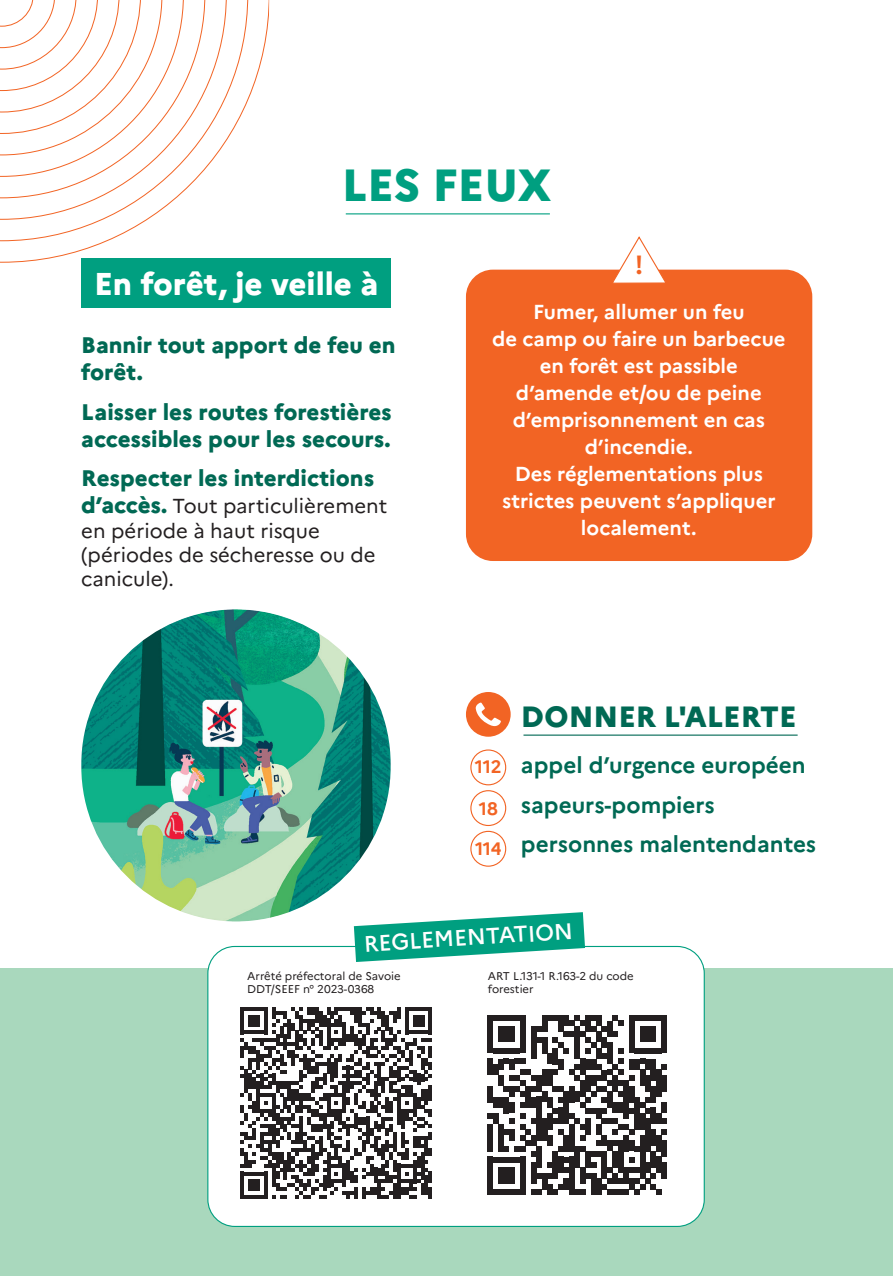
<style>
.page{position:relative;width:893px;height:1276px;background:#fff}
.page>*{position:absolute;margin:0;border:0;box-sizing:border-box;transform-origin:0 0}
.t1{font:800 45px "Marianne";color:#009f80}
.t2{font:800 31.5px "Marianne";color:#fff}
.t3{font:800 29.25px "Marianne";color:#006954}
.t4{font:700 26.32px "Marianne";color:#f26424}
.t5{font:800 22.5px/27px "Marianne";color:#006954}
.t6{font:700 22.5px/39.8px "Marianne";color:#006954}
.t7{font:500 22.5px "Marianne";color:#fff}
.t8{font:700 20.25px/27px "Marianne";color:#fff;text-align:center}
.t9{font:20.25px/24.3px "Marianne";color:#231f20}
.t10{font:700 18px "Marianne";letter-spacing:-.02em;color:#f26424}
.t11{font:11.25px/13.5px "Marianne";color:#231f20}
.s1{font-weight:800;font-size:22.5px;color:#006954}
</style>
<div class="page">
<svg style="left:0;top:0;width:269px;height:263px"></svg>
<div style="left:0;top:969px;width:893px;height:307px;background:#a9d8bd"></div>
<div style="left:81px;top:258px;width:310px;height:49px;background:#009f80"></div>
<hr style="left:346px;top:213px;width:204px;height:1px;background:#009f80">
<img style="left:81px;top:609px;width:310px;height:312px;border-radius:155px">
<hr style="left:523px;top:734px;width:275px;height:1px;background:#006954">
<div style="left:466px;top:692px;width:45px;height:44px;background:#f26424;border-radius:50%"></div>
<svg style="left:475px;top:702px;width:26px;height:24px"></svg>
<div style="left:470px;top:749px;width:36px;height:36px;border:1px solid #f26424;border-radius:50%"></div>
<div style="left:470px;top:831px;width:36px;height:35px;border:1px solid #f26424;border-radius:50%"></div>
<div style="left:470px;top:790px;width:36px;height:36px;border:1px solid #f26424;border-radius:50%"></div>
<div style="left:466px;top:270px;width:346px;height:291px;background:#f26424;border-radius:27px"></div>
<svg style="left:610px;top:236px;width:58px;height:47px"></svg>
<div style="left:208px;top:946px;width:496px;height:280px;background:#fff;border-radius:27px"></div>
<svg style="left:354px;top:912px;width:231px;height:50px"></svg>
<svg style="left:240px;top:1007px;width:192px;height:192px"></svg>
<hr style="left:428px;top:1171px;width:4px;height:12px;background:#231f20">
<hr style="left:428px;top:1187px;width:4px;height:12px;background:#231f20">
<svg style="left:487px;top:1015px;width:180px;height:180px"></svg>
<div style="left:662px;top:1140px;width:5px;height:16px;background:#231f20"></div>
<div style="left:662px;top:1162px;width:5px;height:16px;background:#231f20"></div>
<h1 class="t1" style="left:342px;top:157px;width:211px">LES FEUX</h1>
<h2 class="t2" style="left:94px;top:264px;width:285px">En forêt, je veille à</h2>
<p class="t5" style="left:81px;top:331px;width:316px">Bannir tout apport de feu en forêt.</p>
<p class="t5" style="left:81px;top:398px;width:312px">Laisser les routes forestières accessibles pour les secours.</p>
<p class="t5" style="left:81px;top:465px;width:294px">Respecter les interdictions</p>
<p class="t9" style="left:81px;top:494px;width:308px"><span class="s1">d’accès.</span> Tout particulièrement en période à haut risque (périodes de sécheresse ou de canicule).</p>
<p class="t4" style="left:635px;top:249px;width:10px">!</p>
<p class="t8" style="left:492px;top:299px;width:295px">Fumer, allumer un feu<br>de camp ou faire un barbecue en forêt est passible d’amende et/ou de peine d’emprisonnement en cas d’incendie.<br>Des réglementations plus strictes peuvent s’appliquer localement.</p>
<p class="t10" style="left:475px;top:756px;width:28px">112</p>
<p class="t10" style="left:479px;top:797px;width:21px">18</p>
<p class="t10" style="left:475px;top:837px;width:28px">114</p>
<h3 class="t3" style="left:521px;top:698px;width:277px">DONNER L'ALERTE</h3>
<p class="t6" style="left:521px;top:745px;width:297px">appel d’urgence européen sapeurs-pompiers personnes malentendantes</p>
<p class="t7" style="left:363px;top:930px;width:211px;rotate:-4deg">REGLEMENTATION</p>
<p class="t11" style="left:247px;top:969px;width:155px">Arrêté préfectoral de Savoie<br>DDT/SEEF n° 2023-0368</p>
<p class="t11" style="left:488px;top:969px;width:147px">ART L.131-1 R.163-2 du code forestier</p>
</div>
